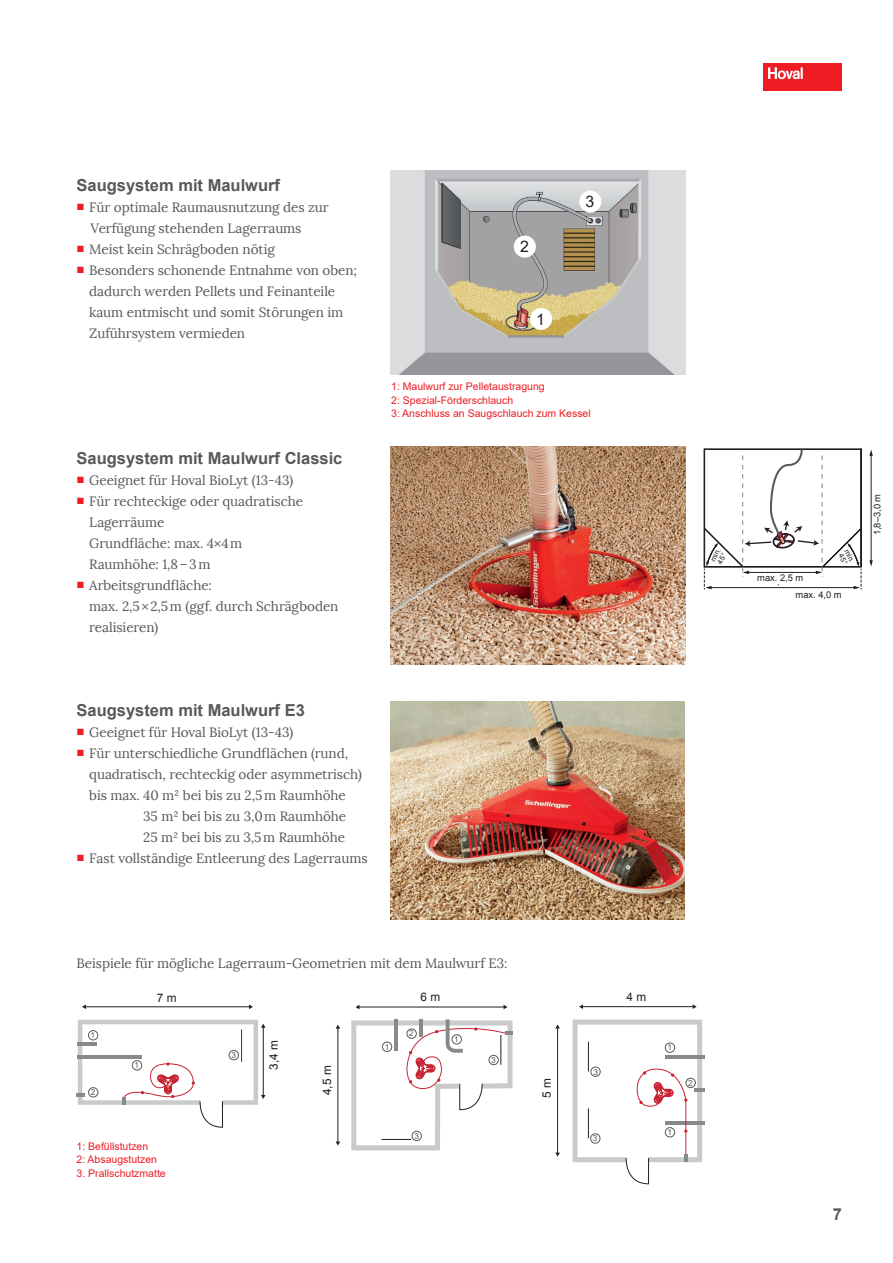
<style>
.page{position:relative;width:893px;height:1263px;background:#fff}
.page>*{position:absolute;margin:0;border:0;box-sizing:border-box;transform-origin:0 0}
.Introtext{font:700 16.5px "Arial";color:#57585a}
.t1{font:15.9px "Arial";color:#231f20}
.Copytext{font:13.5px/21px "Lora";letter-spacing:-.005em;color:#57585a}
.Unordered_List{font:13.5px "Lora";letter-spacing:-.005em;color:#57585a}
.t2{font:11.85px "Arial";color:#231f20}
.Image_caption{font:10.5px "Arial";color:#ee1d23}
.t3{font:9.3px/17px "Arial";color:#231f20}
.t4{font:8.25px "Arial";color:#57585a}
.t5{font:7.2px/7.2px "Arial";color:#231f20}
</style>
<div class="page">
<img style="left:390px;top:170px;width:295px;height:204px">
<div style="left:530px;top:308px;width:22px;height:22px;background:#fff;border-radius:50%"></div>
<div style="left:514px;top:236px;width:22px;height:22px;background:#fff;border-radius:50%"></div>
<div style="left:579px;top:191px;width:22px;height:22px;background:#fff;border-radius:50%"></div>
<img style="left:390px;top:446px;width:295px;height:218px">
<img style="left:390px;top:702px;width:295px;height:217px">
<hr style="left:871px;top:455px;width:1px;height:106px;background:#231f20">
<svg style="left:869px;top:449px;width:4px;height:7px"></svg>
<svg style="left:869px;top:560px;width:4px;height:7px"></svg>
<svg style="left:704px;top:448px;width:158px;height:141px"></svg>
<hr style="left:85px;top:1006px;width:165px;height:1px;background:#231f20">
<svg style="left:249px;top:1004px;width:4px;height:5px"></svg>
<svg style="left:82px;top:1004px;width:4px;height:5px"></svg>
<svg style="left:77px;top:1020px;width:189px;height:108px"></svg>
<div style="left:229px;top:1050px;width:9px;height:10px;background:#fff;border-radius:50%"></div>
<div style="left:229px;top:1050px;width:10px;height:10px;border:1px solid #57585a;border-radius:50%"></div>
<div style="left:132px;top:1061px;width:10px;height:9px;background:#fff;border-radius:50%"></div>
<div style="left:132px;top:1060px;width:10px;height:10px;border:1px solid #57585a;border-radius:50%"></div>
<div style="left:88px;top:1030px;width:10px;height:10px;border:1px solid #57585a;border-radius:50%"></div>
<div style="left:89px;top:1087px;width:9px;height:10px;background:#fff;border-radius:50%"></div>
<div style="left:88px;top:1087px;width:10px;height:10px;border:1px solid #57585a;border-radius:50%"></div>
<hr style="left:359px;top:1007px;width:145px;height:1px;background:#231f20">
<svg style="left:355px;top:1005px;width:4px;height:4px"></svg>
<hr style="left:338px;top:1028px;width:1px;height:114px;background:#231f20">
<svg style="left:336px;top:1025px;width:4px;height:4px"></svg>
<svg style="left:336px;top:1141px;width:4px;height:4px"></svg>
<svg style="left:351px;top:1019px;width:162px;height:131px"></svg>
<div style="left:412px;top:1131px;width:9px;height:9px;background:#fff;border-radius:50%"></div>
<div style="left:412px;top:1131px;width:10px;height:10px;border:1px solid #57585a;border-radius:50%"></div>
<div style="left:489px;top:1055px;width:9px;height:10px;background:#fff;border-radius:50%"></div>
<div style="left:489px;top:1055px;width:9px;height:10px;border:1px solid #57585a;border-radius:50%"></div>
<div style="left:382px;top:1042px;width:10px;height:9px;background:#fff;border-radius:50%"></div>
<div style="left:382px;top:1042px;width:10px;height:10px;border:1px solid #57585a;border-radius:50%"></div>
<div style="left:452px;top:1035px;width:9px;height:9px;background:#fff;border-radius:50%"></div>
<div style="left:452px;top:1034px;width:10px;height:10px;border:1px solid #57585a;border-radius:50%"></div>
<div style="left:407px;top:1029px;width:9px;height:9px;background:#fff;border-radius:50%"></div>
<div style="left:407px;top:1029px;width:10px;height:9px;border:1px solid #57585a;border-radius:50%"></div>
<hr style="left:582px;top:1006px;width:111px;height:1px;background:#231f20">
<svg style="left:693px;top:1004px;width:4px;height:5px"></svg>
<svg style="left:579px;top:1004px;width:4px;height:5px"></svg>
<hr style="left:557px;top:1028px;width:1px;height:125px;background:#231f20">
<svg style="left:555px;top:1024px;width:5px;height:4px"></svg>
<hr style="left:665px;top:1055px;width:40px;height:3px;background:#87898c">
<hr style="left:665px;top:1121px;width:40px;height:4px;background:#87898c">
<hr style="left:694px;top:1088px;width:11px;height:4px;background:#87898c">
<svg style="left:572px;top:1020px;width:130px;height:164px"></svg>
<div style="left:591px;top:1067px;width:9px;height:9px;background:#fff;border-radius:50%"></div>
<div style="left:591px;top:1067px;width:9px;height:9px;border:1px solid #57585a;border-radius:50%"></div>
<div style="left:591px;top:1134px;width:9px;height:9px;background:#fff;border-radius:50%"></div>
<div style="left:590px;top:1133px;width:10px;height:10px;border:1px solid #57585a;border-radius:50%"></div>
<div style="left:665px;top:1127px;width:10px;height:10px;background:#fff;border-radius:50%"></div>
<div style="left:665px;top:1127px;width:10px;height:10px;border:1px solid #57585a;border-radius:50%"></div>
<div style="left:665px;top:1043px;width:10px;height:9px;background:#fff;border-radius:50%"></div>
<div style="left:665px;top:1043px;width:10px;height:9px;border:1px solid #57585a;border-radius:50%"></div>
<div style="left:686px;top:1078px;width:9px;height:9px;background:#fff;border-radius:50%"></div>
<div style="left:686px;top:1078px;width:10px;height:10px;border:1px solid #57585a;border-radius:50%"></div>
<div style="left:763px;top:63px;width:79px;height:27px;background:#ee1d23"></div>
<svg style="left:768px;top:67px;width:35px;height:12px"></svg>
<p class="Introtext" style="left:77px;top:174px;width:205px">Saugsystem mit Maulwurf</p>
<p class="Copytext" style="left:77px;top:197px;width:254px"><sup>■</sup> Für optimale Raumausnutzung des zur</p>
<p class="Unordered_List" style="left:90px;top:220px;width:213px">Verfügung stehenden Lagerraums</p>
<p class="Copytext" style="left:77px;top:239px;width:200px"><sup>■</sup> Meist kein Schrägboden nötig</p>
<p class="Copytext" style="left:89px;top:260px;width:269px;text-indent:-13px"><sup>■</sup> Besonders schonende Entnahme von oben; dadurch werden Pellets und Feinanteile kaum entmischt und somit Störungen im Zuführsystem vermieden</p>
<p class="Introtext" style="left:77px;top:447px;width:267px">Saugsystem mit Maulwurf Classic</p>
<p class="Copytext" style="left:77px;top:470px;width:218px"><sup>■</sup> Geeignet für Hoval BioLyt (13-43)</p>
<p class="Copytext" style="left:89px;top:491px;width:215px;text-indent:-13px"><sup>■</sup> Für rechteckige oder quadratische<br>Lagerräume<br>Grundfläche: max. 4×4m<br>Raumhöhe: 1,8–3m</p>
<p class="Copytext" style="left:89px;top:575px;width:251px;text-indent:-13px"><sup>■</sup> Arbeitsgrundfläche:<br>max. 2,5×2,5m (ggf. durch Schrägboden realisieren)</p>
<p class="t1" style="left:520px;top:236px;width:10px">2</p>
<p class="t1" style="left:536px;top:308px;width:10px">1</p>
<p class="t1" style="left:585px;top:191px;width:10px">3</p>
<p class="Image_caption" style="left:391px;top:379px;width:155px">1: Maulwurf zur Pelletaustragung</p>
<p class="Image_caption" style="left:391px;top:393px;width:123px">2: Spezial-Förderschlauch</p>
<p class="Image_caption" style="left:391px;top:406px;width:201px">3: Anschluss an Saugschlauch zum Kessel</p>
<p class="Introtext" style="left:77px;top:699px;width:230px">Saugsystem mit Maulwurf E3</p>
<p class="Copytext" style="left:77px;top:722px;width:218px"><sup>■</sup> Geeignet für Hoval BioLyt (13-43)</p>
<p class="Copytext" style="left:77px;top:743px;width:273px"><sup>■</sup> Für unterschiedliche Grundflächen (rund,</p>
<p class="Copytext" style="left:89px;top:764px;width:274px">quadratisch, rechteckig oder asymmetrisch)</p>
<p class="Copytext" style="left:89px;top:785px;width:258px">bis max. 40 m² bei bis zu 2,5m Raumhöhe</p>
<p class="Copytext" style="left:143px;top:806px;width:205px">35 m² bei bis zu 3,0m Raumhöhe</p>
<p class="Copytext" style="left:143px;top:827px;width:203px">25 m² bei bis zu 3,5m Raumhöhe</p>
<p class="Copytext" style="left:77px;top:848px;width:293px"><sup>■</sup> Fast vollständige Entleerung des Lagerraums</p>
<p class="Copytext" style="left:77px;top:953px;width:432px">Beispiele für mögliche Lagerraum-Geometrien mit dem Maulwurf E3:</p>
<p class="t4" style="left:91px;top:1029px;width:6px">1</p>
<p class="t4" style="left:91px;top:1086px;width:6px">2</p>
<p class="t2" style="left:157px;top:990px;width:21px">7 m</p>
<p class="t4" style="left:135px;top:1060px;width:6px">1</p>
<p class="Image_caption" style="left:77px;top:1139px;width:73px">1: Befüllstutzen</p>
<p class="Image_caption" style="left:77px;top:1152px;width:82px">2: Absaugstutzen</p>
<p class="Image_caption" style="left:77px;top:1166px;width:91px">3. Prallschutzmatte</p>
<p class="t4" style="left:231px;top:1049px;width:6px">3</p>
<p class="t2" style="left:266px;top:1070px;width:31px;rotate:-90deg">3,4 m</p>
<p class="t4" style="left:385px;top:1041px;width:6px">1</p>
<p class="t2" style="left:422px;top:989px;width:21px">6 m</p>
<p class="t4" style="left:409px;top:1028px;width:6px">2</p>
<p class="t4" style="left:454px;top:1033px;width:6px">1</p>
<p class="t4" style="left:491px;top:1054px;width:6px">3</p>
<p class="t2" style="left:320px;top:1095px;width:31px;rotate:-90deg">4,5 m</p>
<p class="t4" style="left:593px;top:1066px;width:6px">3</p>
<p class="t2" style="left:539px;top:1098px;width:21px;rotate:-90deg">5 m</p>
<p class="t4" style="left:415px;top:1130px;width:6px">3</p>
<p class="t4" style="left:593px;top:1132px;width:6px">3</p>
<p class="t5" style="left:709px;top:559px;width:15px;rotate:-62deg">min.<br>45°</p>
<p class="t5" style="left:849px;top:548px;width:15px;rotate:62deg">min.<br>45°</p>
<p class="t3" style="left:795px;top:569px;width:48px;text-indent:-38px">max. 2,5 m<br>max. 4,0 m</p>
<p class="t3" style="left:869px;top:535px;width:42px;rotate:-90deg">1,8–3,0 m</p>
<p class="t4" style="left:668px;top:1042px;width:6px">1</p>
<p class="t4" style="left:668px;top:1126px;width:6px">1</p>
<p class="t4" style="left:688px;top:1077px;width:6px">2</p>
<p class="Introtext" style="left:833px;top:1203px;width:11px">7</p>
</div>
